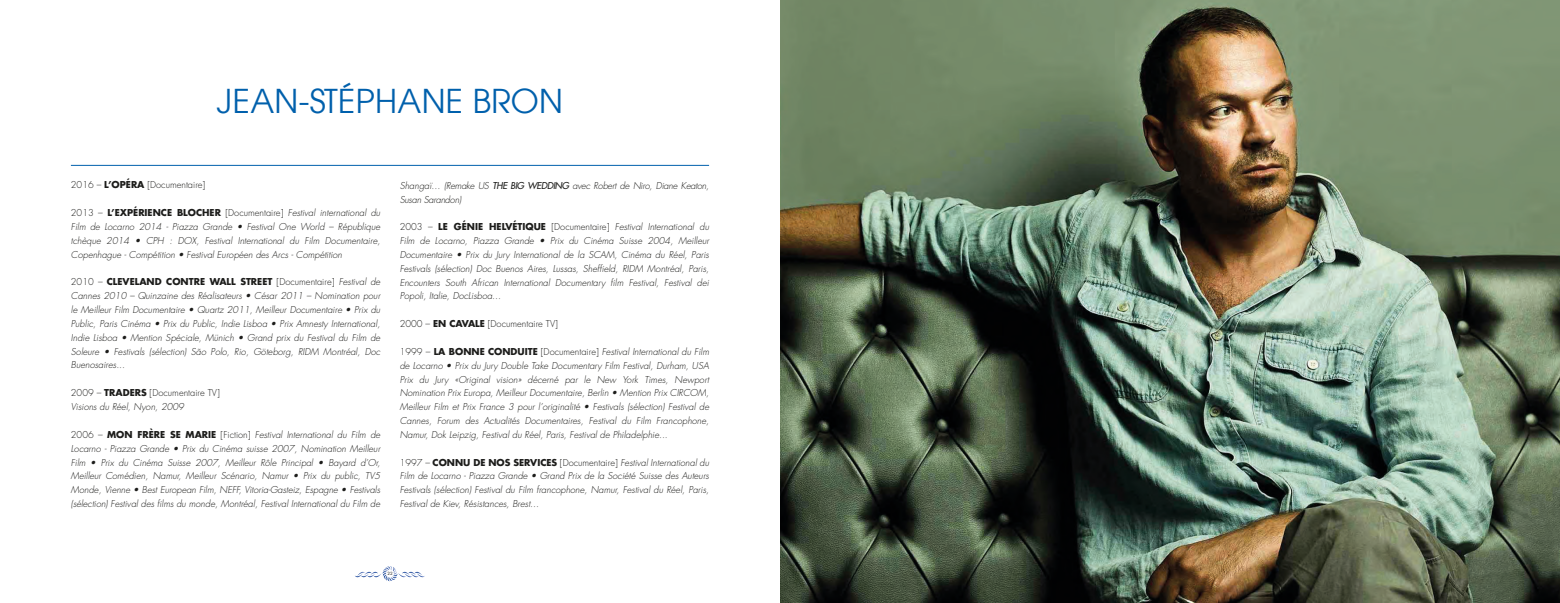
<style>
.page{position:relative;width:1560px;height:603px;background:#fff}
.page>*{position:absolute;margin:0;border:0;box-sizing:border-box;transform-origin:0 0}
.t1{font:32.25px "Avant Garde SC";letter-spacing:.01em;color:#0060ac}
.t2{font:italic 300 9.25px/13.9px "Futura";color:#1d1d1b;text-align:justify}
.t3{font:300 9.25px "Futura";color:#1d1d1b}
.t4{font:italic 300 9.25px/13.9px "Futura";letter-spacing:-.025em;color:#1d1d1b}
.t5{font:4.25px "Futura";color:#1d1d1b}
.s1{font-weight:700}
.s2{font-style:normal}
.s3{font-weight:700;font-style:normal}
.s4{font-weight:400}
</style>
<div class="page">
<svg style="left:355px;top:566px;width:70px;height:15px"></svg>
<div style="left:386px;top:569px;width:8px;height:8px;background:#fff;border-radius:50%"></div>
<img style="left:780px;top:0;width:779px;height:602px">
<hr style="left:71px;top:165px;width:638px;height:1px;background:#0060ac">
<p class="t1" style="left:217px;top:82px;width:347px">JEAN-STÉPHANE BRON</p>
<p class="t3" style="left:71px;top:179px;width:136px">2016 – <span class="s1">L’OPÉRA</span> [Documentaire]</p>
<p class="t2" style="left:71px;top:206px;width:311px"><span class="s2">2013 –</span> <span class="s3">L’EXPÉRIENCE BLOCHER</span> <span class="s2">[Documentaire]</span> Festival international du Film de Locarno 2014 - Piazza Grande • Festival One World – République tchèque 2014 • CPH : DOX, Festival International du Film Documentaire, Copenhague - Compétition • Festival Européen des Arcs - Compétition</p>
<p class="t2" style="left:71px;top:275px;width:311px"><span class="s2">2010 –</span> <span class="s3">CLEVELAND CONTRE WALL STREET</span> <span class="s2">[Documentaire]</span> Festival de Cannes 2010 – Quinzaine des Réalisateurs • César 2011 – Nomination pour le Meilleur Film Documentaire • Quartz 2011, Meilleur Documentaire • Prix du Public, Paris Cinéma • Prix du Public, Indie Lisboa • Prix Amnesty International, Indie Lisboa • Mention Spéciale, Münich • Grand prix du Festival du Film de Soleure • Festivals (sélection) São Polo, Rio, Göteborg, RIDM Montréal, Doc Buenosaires...</p>
<p class="t3" style="left:71px;top:386px;width:150px">2009 – <span class="s1">TRADERS</span> [Documentaire TV]</p>
<p class="t2" style="left:71px;top:399px;width:114px">Visions du Réel, Nyon, 2009</p>
<p class="t2" style="left:71px;top:427px;width:311px"><span class="s2">2006 –</span> <span class="s3">MON FRÈRE SE MARIE</span> <span class="s2">[Fiction]</span> Festival International du Film de Locarno - Piazza Grande • Prix du Cinéma suisse 2007, Nomination Meilleur Film • Prix du Cinéma Suisse 2007, Meilleur Rôle Principal • Bayard d’Or, Meilleur Comédien, Namur, Meilleur Scénario, Namur • Prix du public, TV5<br>Monde, Vienne • Best European Film, NEFF, Vitoria-Gasteiz, Espagne • Festivals (sélection) Festival des films du monde, Montréal, Festival International du Film de</p>
<p class="t4" style="left:399px;top:178px;width:311px">Shangaï... (Remake US <span class="s4">THE BIG WEDDING</span> avec Robert de Niro, Diane Keaton,<br>Susan Sarandon)</p>
<p class="t2" style="left:399px;top:220px;width:311px"><span class="s2">2003 –</span> <span class="s3">LE GÉNIE HELVÉTIQUE</span> <span class="s2">[Documentaire]</span> Festival International du Film de Locarno, Piazza Grande • Prix du Cinéma Suisse 2004, Meilleur Documentaire • Prix du Jury International de la SCAM, Cinéma du Réel, Paris Festivals (sélection) Doc Buenos Aires, Lussas, Sheffield, RIDM Montréal, Paris, Encounters South African International Documentary film Festival, Festival dei Popoli, Italie, DocLisboa...</p>
<p class="t3" style="left:399px;top:318px;width:160px">2000 – <span class="s1">EN CAVALE</span> [Documentaire TV]</p>
<p class="t2" style="left:399px;top:344px;width:311px"><span class="s2">1999 –</span> <span class="s3">LA BONNE CONDUITE</span> <span class="s2">[Documentaire]</span> Festival International du Film de Locarno • Prix du Jury Double Take Documentary Film Festival, Durham, USA Prix du Jury «Original vision» décerné par le New York Times, Newport Nomination Prix Europa, Meilleur Documentaire, Berlin • Mention Prix CIRCOM, Meilleur Film et Prix France 3 pour l’originalité • Festivals (sélection) Festival de Cannes, Forum des Actualités Documentaires, Festival du Film Francophone, Namur, Dok Leipzig, Festival du Réel, Paris, Festival de Philadelphie...</p>
<p class="t2" style="left:399px;top:455px;width:311px"><span class="s2">1997 –</span> <span class="s3">CONNU DE NOS SERVICES</span> <span class="s2">[Documentaire]</span> Festival International du Film de Locarno - Piazza Grande • Grand Prix de la Société Suisse des Auteurs Festivals (sélection) Festival du Film francophone, Namur, Festival du Réel, Paris, Festival de Kiev, Résistances, Brest...</p>
<p class="t5" style="left:387px;top:570px;width:7px">22</p>
</div>
